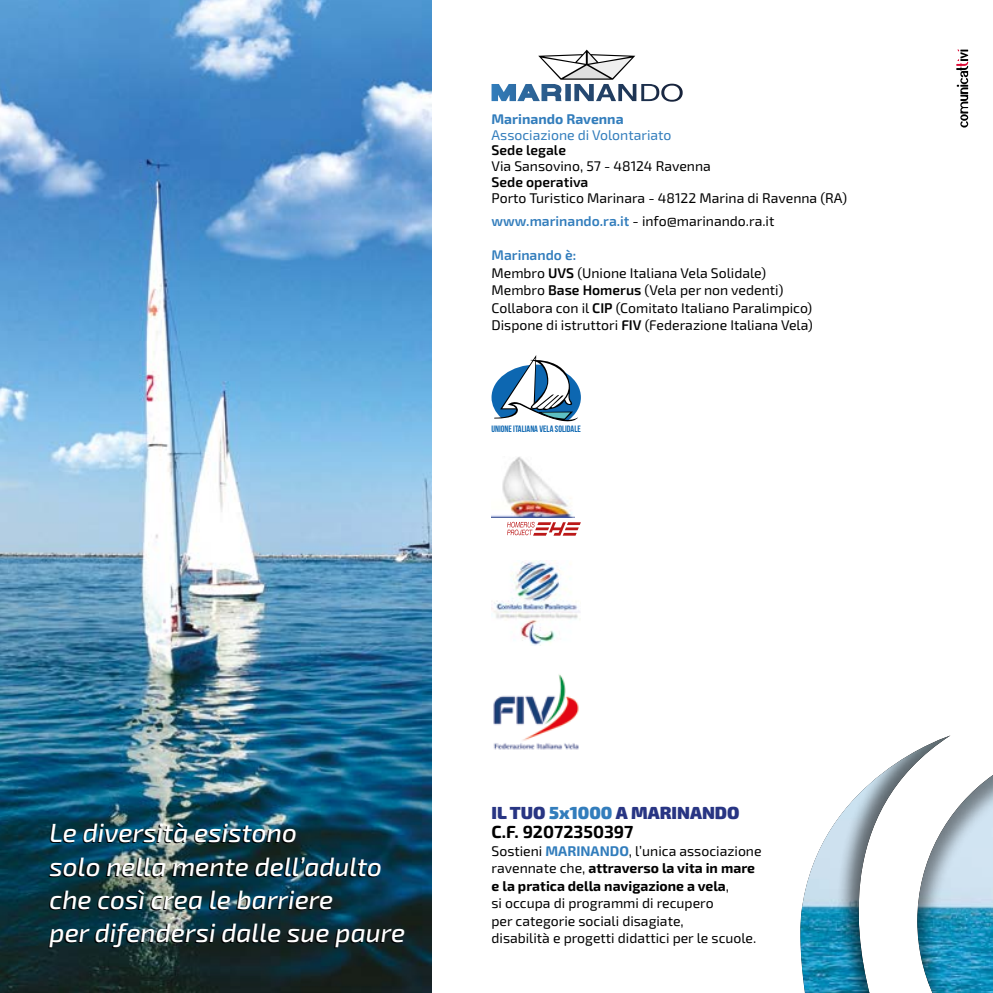
<style>
.page{position:relative;width:993px;height:993px;background:#fff}
.page>*{position:absolute;margin:0;border:0;box-sizing:border-box;transform-origin:0 0}
.t1{font:italic 500 26.25px/33.2px "Exo 2";color:#fff}
.t2{font:900 17.5px/19.2px "Exo 2";color:#283583}
.t3{font:14px/17.5px "Exo 2";color:#000}
.t4{font:14px "Exo 2";color:#327dbc}
.t5{font:600 14px "Exo 2";color:#000}
.t6{font:700 14px "Exo 2";color:#327dbc}
.t7{font:9.28px "Bebas Neue";color:#0d67b1}
.s1{font-weight:600;color:#327dbc}
.s2{font-weight:600}
.s3{color:#327dbc}
.s4{font-weight:700;color:#000}
.s5{font-weight:700;color:#327dbc}
.s6{font-weight:700}
</style>
<div class="page">
<img style="left:0;top:0;width:432px;height:992px">
<svg style="left:956px;top:50px;width:11px;height:77px"></svg>
<svg style="left:953px;top:775px;width:39px;height:217px;background:#84bcd4"></svg>
<svg style="left:800px;top:735px;width:153px;height:257px"></svg>
<svg style="left:491px;top:50px;width:191px;height:52px"></svg>
<svg style="left:491px;top:355px;width:89px;height:67px"></svg>
<img style="left:493px;top:674px;width:86px;height:76px">
<img style="left:491px;top:560px;width:89px;height:85px">
<img style="left:491px;top:456px;width:83px;height:61px">
<svg style="left:507px;top:521px;width:74px;height:14px"></svg>
<p class="t6" style="left:491px;top:111px;width:133px">Marinando Ravenna</p>
<p class="t4" style="left:491px;top:126px;width:181px">Associazione di Volontariato</p>
<p class="t5" style="left:491px;top:142px;width:76px">Sede legale</p>
<p class="t3" style="left:491px;top:158px;width:221px">Via Sansovino, 57 - 48124 Ravenna</p>
<p class="t5" style="left:491px;top:174px;width:98px">Sede operativa</p>
<p class="t3" style="left:491px;top:187px;width:357px;line-height:22.8px">Porto Turistico Marinara - 48122 Marina di Ravenna (RA) <span class="s1">www.marinando.ra.it</span> - info@marinando.ra.it</p>
<p class="t3" style="left:491px;top:247px;width:322px"><span class="s1">Marinando è:<br></span>Membro <span class="s2">UVS</span> (Unione Italiana Vela Solidale)<br>Membro <span class="s2">Base Homerus</span> (Vela per non vedenti)<br>Collabora con il <span class="s2">CIP</span> (Comitato Italiano Paralimpico)<br>Dispone di istruttori <span class="s2">FIV</span> (Federazione Italiana Vela)</p>
<p class="t7" style="left:491px;top:423px;width:91px">UNIONE ITALIANA VELA SOLIDALE</p>
<h1 class="t1" style="left:50px;top:816px;width:357px">Le diversità esistono<br>solo nella mente dell’adulto che così crea le barriere<br>per difendersi dalle sue paure</h1>
<p class="t2" style="left:491px;top:803px;width:249px">IL TUO <span class="s3">5x1000</span> A MARINANDO<br><span class="s4">C.F. 92072350397</span></p>
<p class="t3" style="left:491px;top:842px;width:271px">Sostieni <span class="s5">MARINANDO</span>, l’unica associazione ravennate che, <span class="s6">attraverso la vita in mare e la pratica della navigazione a vela</span>,<br>si occupa di programmi di recupero<br>per categorie sociali disagiate,<br>disabilità e progetti didattici per le scuole.</p>
</div>
